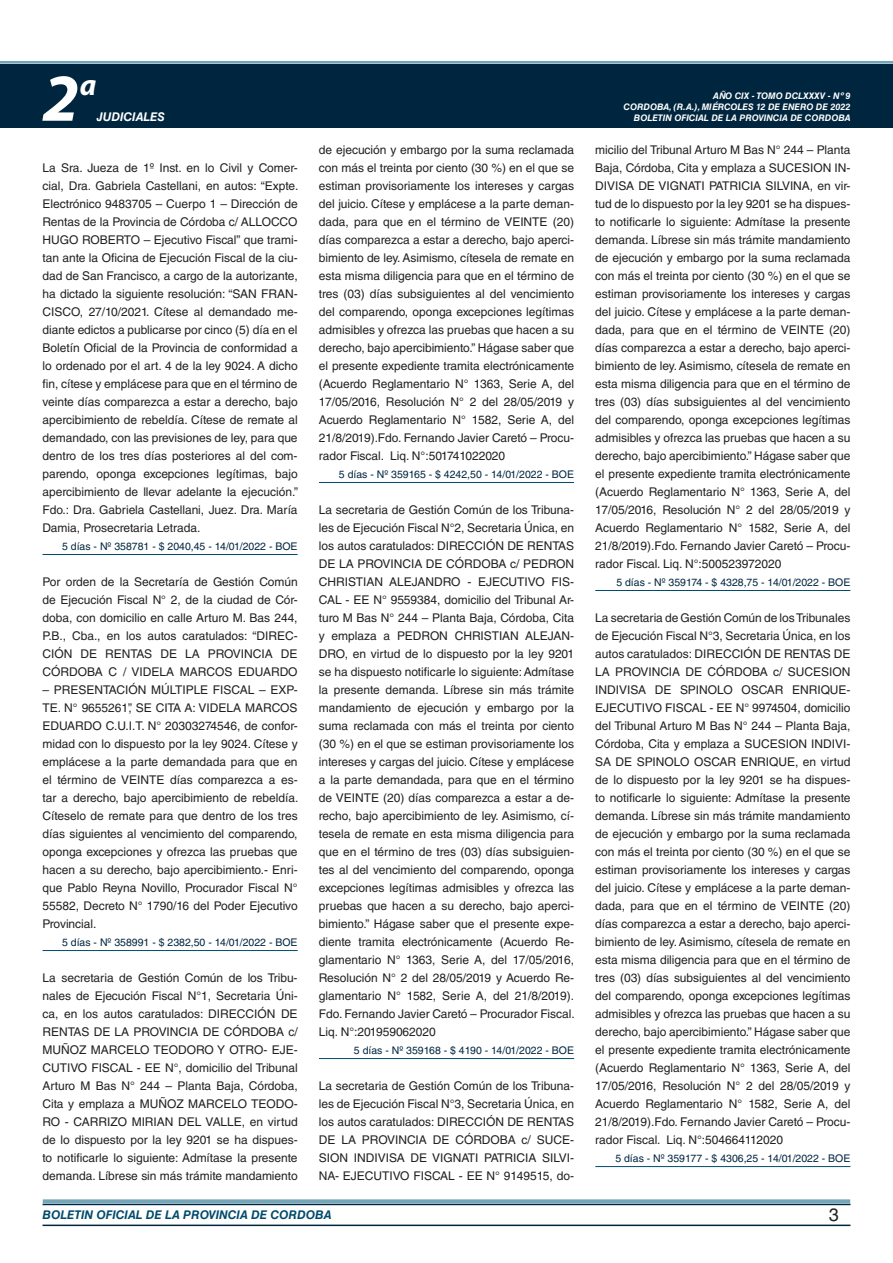
<style>
.page{position:relative;width:893px;height:1263px;background:#fff}
.page>*{position:absolute;margin:0;border:0;box-sizing:border-box;transform-origin:0 0}
.t1{font:italic 700 67.5px "Myriad Pro";color:#fff}
.t2{font:italic 700 30px "Myriad Pro";color:#fff}
.t3{font:18px "Helvetica LT Std";color:#231f20}
.t4{font:12px/18px "Helvetica LT Std";color:#231f20;text-align:justify}
.t5{font:italic 700 12px "Helvetica LT Std";color:#004b6c}
.t6{font:italic 700 12px "Helvetica LT Std";color:#fff}
.t7{font:10.5px "Helvetica LT Std";color:#00263f}
.t8{font:italic 700 9px/10.8px "Helvetica LT Std";color:#fff;text-align:right}
</style>
<div class="page">
<div style="left:0;top:61px;width:893px;height:6px;background:#fff;opacity:.75"></div>
<div style="left:0;top:64px;width:893px;height:64px;background:#00263f"></div>
<hr style="left:43px;top:1224px;width:807px;height:2px;background:#00263f">
<div style="left:42px;top:1198px;width:809px;height:8px;background:#fff;opacity:.75"></div>
<hr style="left:43px;top:554px;width:255px;height:1px;background:#004b6c">
<hr style="left:43px;top:950px;width:255px;height:1px;background:#004b6c">
<hr style="left:319px;top:482px;width:255px;height:1px;background:#004b6c">
<hr style="left:319px;top:1058px;width:255px;height:1px;background:#004b6c">
<hr style="left:595px;top:590px;width:255px;height:1px;background:#004b6c">
<hr style="left:595px;top:1166px;width:255px;height:1px;background:#004b6c">
<h1 class="t1" style="left:43px;top:54px;width:38px">2</h1>
<h2 class="t2" style="left:80px;top:66px;width:18px">a</h2>
<p class="t8" style="left:623px;top:91px;width:228px">AÑO CIX - TOMO DCLXXXV - Nº 9<br>CORDOBA, (R.A.), MIÉRCOLES 12 DE ENERO DE 2022</p>
<p class="t6" style="left:97px;top:110px;width:70px">JUDICIALES</p>
<p class="t8" style="left:634px;top:112px;width:218px">BOLETIN OFICIAL DE LA PROVINCIA DE CORDOBA</p>
<p class="t4" style="left:43px;top:159px;width:257px">La Sra. Jueza de 1º Inst. en lo Civil y Comer&shy;cial, Dra. Gabriela Castellani, en autos: “Expte.<br>Electrónico 9483705 – Cuerpo 1 – Dirección de Rentas de la Provincia de Córdoba c/ ALLOCCO HUGO ROBERTO – Ejecutivo Fiscal” que trami&shy;tan ante la Oficina de Ejecución Fiscal de la ciu&shy;dad de San Francisco, a cargo de la autorizante, ha dictado la siguiente resolución: “SAN FRAN-CISCO, 27/10/2021. Cítese al demandado me&shy;diante edictos a publicarse por cinco (5) día en el Boletín Oficial de la Provincia de conformidad a lo ordenado por el art. 4 de la ley 9024. A dicho fin, cítese y emplácese para que en el término de veinte días comparezca a estar a derecho, bajo apercibimiento de rebeldía. Cítese de remate al demandado, con las previsiones de ley, para que dentro de los tres días posteriores al del com&shy;parendo, oponga excepciones legítimas, bajo apercibimiento de llevar adelante la ejecución.” Fdo.: Dra. Gabriela Castellani, Juez. Dra. María Damia, Prosecretaria Letrada.</p>
<p class="t7" style="left:62px;top:540px;width:237px">5 días - Nº 358781 - $ 2040,45 - 14/01/2022 - BOE</p>
<p class="t4" style="left:43px;top:573px;width:257px">Por orden de la Secretaría de Gestión Común de Ejecución Fiscal N° 2, de la ciudad de Cór&shy;doba, con domicilio en calle Arturo M. Bas 244, P.B., Cba., en los autos caratulados: “DIREC-CIÓN DE RENTAS DE LA PROVINCIA DE CÓRDOBA C / VIDELA MARCOS EDUARDO</p>
<p class="t4" style="left:43px;top:681px;width:257px">– PRESENTACIÓN MÚLTIPLE FISCAL – EXP-TE. N° 9655261”, SE CITA A: VIDELA MARCOS EDUARDO C.U.I.T. N° 20303274546, de confor&shy;midad con lo dispuesto por la ley 9024. Cítese y emplácese a la parte demandada para que en el término de VEINTE días comparezca a es&shy;tar a derecho, bajo apercibimiento de rebeldía.<br>Cíteselo de remate para que dentro de los tres días siguientes al vencimiento del comparendo, oponga excepciones y ofrezca las pruebas que hacen a su derecho, bajo apercibimiento.- Enri&shy;que Pablo Reyna Novillo, Procurador Fiscal N° 55582, Decreto N° 1790/16 del Poder Ejecutivo Provincial.</p>
<p class="t7" style="left:62px;top:936px;width:237px">5 días - Nº 358991 - $ 2382,50 - 14/01/2022 - BOE</p>
<p class="t4" style="left:43px;top:969px;width:257px">La secretaria de Gestión Común de los Tribu&shy;nales de Ejecución Fiscal N°1, Secretaria Úni&shy;ca, en los autos caratulados: DIRECCIÓN DE RENTAS DE LA PROVINCIA DE CÓRDOBA c/ MUÑOZ MARCELO TEODORO Y OTRO- EJE-CUTIVO FISCAL - EE N°, domicilio del Tribunal Arturo M Bas N° 244 – Planta Baja, Córdoba, Cita y emplaza a MUÑOZ MARCELO TEODO-RO - CARRIZO MIRIAN DEL VALLE, en virtud de lo dispuesto por la ley 9201 se ha dispues&shy;to notificarle lo siguiente: Admítase la presente demanda. Líbrese sin más trámite mandamiento</p>
<p class="t4" style="left:319px;top:141px;width:257px">de ejecución y embargo por la suma reclamada con más el treinta por ciento (30 %) en el que se estiman provisoriamente los intereses y cargas del juicio. Cítese y emplácese a la parte deman&shy;dada, para que en el término de VEINTE (20) días comparezca a estar a derecho, bajo aperci&shy;bimiento de ley. Asimismo, cítesela de remate en esta misma diligencia para que en el término de tres (03) días subsiguientes al del vencimiento del comparendo, oponga excepciones legítimas admisibles y ofrezca las pruebas que hacen a su derecho, bajo apercibimiento.” Hágase saber que el presente expediente tramita electrónicamente (Acuerdo Reglamentario N° 1363, Serie A, del 17/05/2016, Resolución N° 2 del 28/05/2019 y Acuerdo Reglamentario N° 1582, Serie A, del 21/8/2019).Fdo. Fernando Javier Caretó – Procu&shy;rador Fiscal. Liq. N°:501741022020</p>
<p class="t7" style="left:339px;top:468px;width:237px">5 días - Nº 359165 - $ 4242,50 - 14/01/2022 - BOE</p>
<p class="t4" style="left:319px;top:501px;width:257px">La secretaria de Gestión Común de los Tribuna&shy;les de Ejecución Fiscal N°2, Secretaria Única, en los autos caratulados: DIRECCIÓN DE RENTAS DE LA PROVINCIA DE CÓRDOBA c/ PEDRON CHRISTIAN ALEJANDRO - EJECUTIVO FIS-CAL - EE N° 9559384, domicilio del Tribunal Ar&shy;turo M Bas N° 244 – Planta Baja, Córdoba, Cita y emplaza a PEDRON CHRISTIAN ALEJAN-DRO, en virtud de lo dispuesto por la ley 9201 se ha dispuesto notificarle lo siguiente: Admítase la presente demanda. Líbrese sin más trámite mandamiento de ejecución y embargo por la suma reclamada con más el treinta por ciento (30 %) en el que se estiman provisoriamente los intereses y cargas del juicio. Cítese y emplácese a la parte demandada, para que en el término de VEINTE (20) días comparezca a estar a de&shy;recho, bajo apercibimiento de ley. Asimismo, cí&shy;tesela de remate en esta misma diligencia para que en el término de tres (03) días subsiguien&shy;tes al del vencimiento del comparendo, oponga excepciones legítimas admisibles y ofrezca las pruebas que hacen a su derecho, bajo aperci&shy;bimiento.” Hágase saber que el presente expe&shy;diente tramita electrónicamente (Acuerdo Re&shy;glamentario N° 1363, Serie A, del 17/05/2016, Resolución N° 2 del 28/05/2019 y Acuerdo Re&shy;glamentario N° 1582, Serie A, del 21/8/2019).<br>Fdo. Fernando Javier Caretó – Procurador Fiscal.<br>Liq. N°:201959062020</p>
<p class="t7" style="left:354px;top:1044px;width:222px">5 días - Nº 359168 - $ 4190 - 14/01/2022 - BOE</p>
<p class="t4" style="left:319px;top:1077px;width:257px">La secretaria de Gestión Común de los Tribuna&shy;les de Ejecución Fiscal N°3, Secretaria Única, en los autos caratulados: DIRECCIÓN DE RENTAS DE LA PROVINCIA DE CÓRDOBA c/ SUCE-SION INDIVISA DE VIGNATI PATRICIA SILVI-NA- EJECUTIVO FISCAL - EE N° 9149515, do-</p>
<p class="t4" style="left:595px;top:141px;width:257px">micilio del Tribunal Arturo M Bas N° 244 – Planta Baja, Córdoba, Cita y emplaza a SUCESION IN-DIVISA DE VIGNATI PATRICIA SILVINA, en vir&shy;tud de lo dispuesto por la ley 9201 se ha dispues&shy;to notificarle lo siguiente: Admítase la presente demanda. Líbrese sin más trámite mandamiento de ejecución y embargo por la suma reclamada con más el treinta por ciento (30 %) en el que se estiman provisoriamente los intereses y cargas del juicio. Cítese y emplácese a la parte deman&shy;dada, para que en el término de VEINTE (20) días comparezca a estar a derecho, bajo aperci&shy;bimiento de ley. Asimismo, cítesela de remate en esta misma diligencia para que en el término de tres (03) días subsiguientes al del vencimiento del comparendo, oponga excepciones legítimas admisibles y ofrezca las pruebas que hacen a su derecho, bajo apercibimiento.” Hágase saber que el presente expediente tramita electrónicamente (Acuerdo Reglamentario N° 1363, Serie A, del 17/05/2016, Resolución N° 2 del 28/05/2019 y Acuerdo Reglamentario N° 1582, Serie A, del 21/8/2019).Fdo. Fernando Javier Caretó – Procu&shy;rador Fiscal. Liq. N°:500523972020</p>
<p class="t7" style="left:616px;top:576px;width:236px">5 días - Nº 359174 - $ 4328,75 - 14/01/2022 - BOE</p>
<p class="t4" style="left:595px;top:609px;width:257px">La secretaria de Gestión Común de los Tribunales de Ejecución Fiscal N°3, Secretaria Única, en los autos caratulados: DIRECCIÓN DE RENTAS DE LA PROVINCIA DE CÓRDOBA c/ SUCESION INDIVISA DE SPINOLO OSCAR ENRIQUE-EJECUTIVO FISCAL - EE N° 9974504, domicilio del Tribunal Arturo M Bas N° 244 – Planta Baja, Córdoba, Cita y emplaza a SUCESION INDIVI-SA DE SPINOLO OSCAR ENRIQUE, en virtud de lo dispuesto por la ley 9201 se ha dispues&shy;to notificarle lo siguiente: Admítase la presente demanda. Líbrese sin más trámite mandamiento de ejecución y embargo por la suma reclamada con más el treinta por ciento (30 %) en el que se estiman provisoriamente los intereses y cargas del juicio. Cítese y emplácese a la parte deman&shy;dada, para que en el término de VEINTE (20) días comparezca a estar a derecho, bajo aperci&shy;bimiento de ley. Asimismo, cítesela de remate en esta misma diligencia para que en el término de tres (03) días subsiguientes al del vencimiento del comparendo, oponga excepciones legítimas admisibles y ofrezca las pruebas que hacen a su derecho, bajo apercibimiento.” Hágase saber que el presente expediente tramita electrónicamente (Acuerdo Reglamentario N° 1363, Serie A, del 17/05/2016, Resolución N° 2 del 28/05/2019 y Acuerdo Reglamentario N° 1582, Serie A, del 21/8/2019).Fdo. Fernando Javier Caretó – Procu&shy;rador Fiscal. Liq. N°:504664112020</p>
<p class="t7" style="left:615px;top:1152px;width:237px">5 días - Nº 359177 - $ 4306,25 - 14/01/2022 - BOE</p>
<p class="t5" style="left:43px;top:1208px;width:290px">BOLETIN OFICIAL DE LA PROVINCIA DE CORDOBA</p>
<h3 class="t3" style="left:829px;top:1204px;width:12px">3</h3>
</div>
